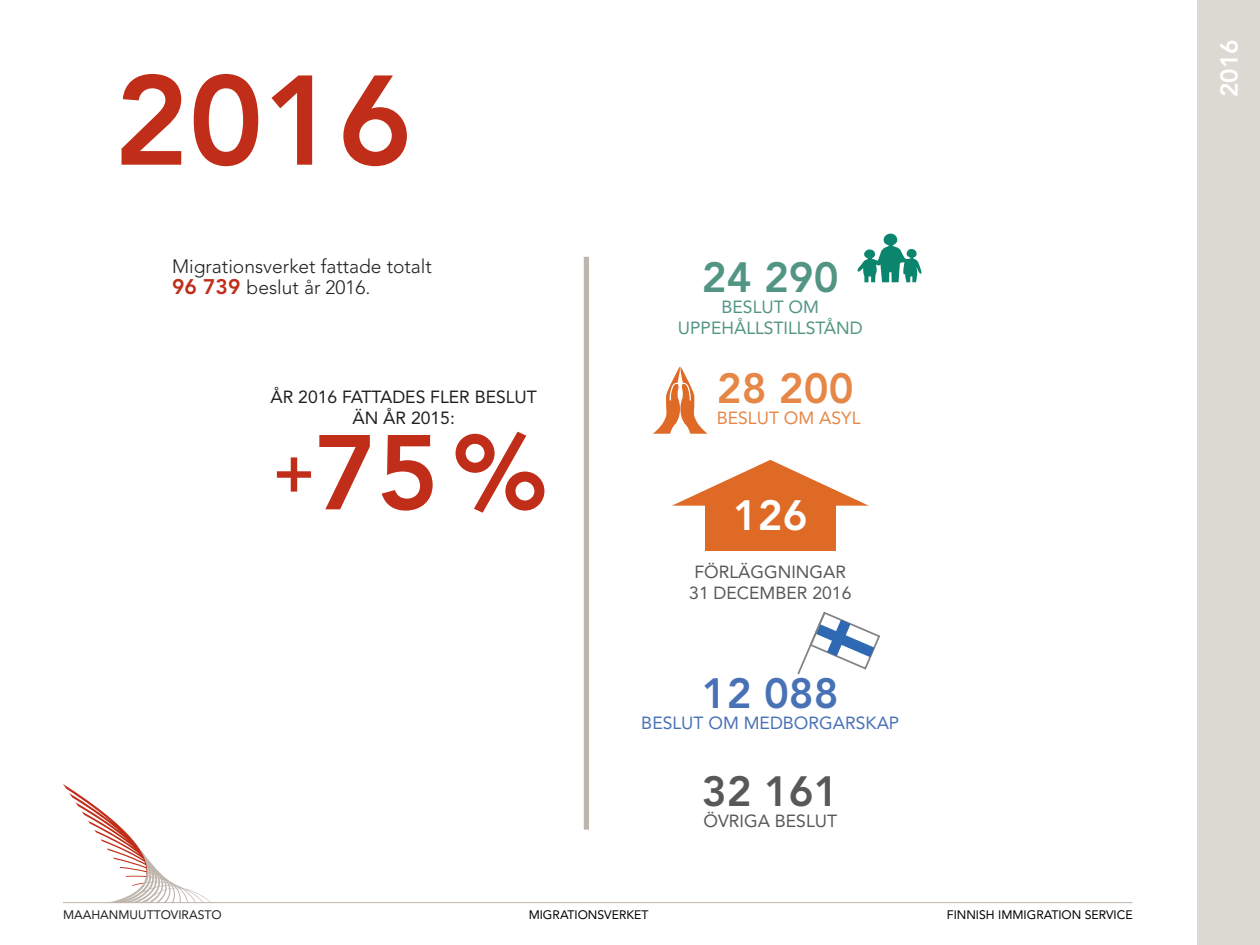
<style>
.page{position:relative;width:1260px;height:945px;background:#fff}
.page>*{position:absolute;margin:0;border:0;box-sizing:border-box;transform-origin:0 0}
.sitaatti{font:800 126px "Avenir LT Std";color:#c02d19}
.sitaatti-2{font:800 105px "Avenir LT Std";color:#c02d19}
.otsikot{font:800 42px "Avenir LT Std";color:#529583}
.leipis{font:800 42px "Avenir LT Std";color:#4871b6}
.otsikot-2{font:800 42px "Avenir LT Std";color:#e68647}
.otsikot-3{font:800 42px "Avenir LT Std";color:#57585a}
.otsikot-4{font:800 42px "Avenir LT Std";color:#fff}
.t1{font:800 24.5px "Avenir LT Std";color:#fff}
.Leipäteksti{font:300 19.25px/21px "Avenir LT Std";color:#231f20}
.otsikot-5{font:17.5px/21px "Avenir LT Std";color:#57585a}
.otsikot-6{font:17.5px/21px "Avenir LT Std";color:#231f20;text-align:center}
.otsikot-7{font:17.5px/21px "Avenir LT Std";color:#529583;text-align:center}
.leipis-2{font:17.5px "Avenir LT Std";color:#4871b6}
.otsikot-8{font:17.5px "Avenir LT Std";color:#e68647}
.t2{font:12.25px "Avenir LT Std";color:#000}
.t3{font:12.25px "Avenir LT Std";color:#231f20}
.s1{font-weight:800;font-size:21px;color:#c02d19}
.s2{font-size:63px}
</style>
<div class="page">
<div style="left:1197px;top:0;width:63px;height:945px;background:#dcd8d2"></div>
<svg style="left:63px;top:784px;width:148px;height:118px"></svg>
<hr style="left:63px;top:902px;width:1070px;height:1px;background:#beb6ad">
<svg style="left:857px;top:234px;width:65px;height:48px"></svg>
<svg style="left:653px;top:367px;width:55px;height:67px"></svg>
<svg style="left:797px;top:611px;width:83px;height:64px"></svg>
<svg style="left:672px;top:460px;width:197px;height:46px"></svg>
<div style="left:705px;top:492px;width:130px;height:59px;background:#de6a26"></div>
<div style="left:584px;top:257px;width:5px;height:573px;background:#beb6ad"></div>
<p class="sitaatti" style="left:114px;top:46px;width:300px">2016</p>
<p class="Leipäteksti" style="left:172px;top:256px;width:261px">Migrationsverket fattade totalt<br><span class="s1">96 739</span> beslut år 2016.</p>
<p class="otsikot-6" style="left:270px;top:387px;width:268px">ÅR 2016 FATTADES FLER BESLUT<br>ÄN ÅR 2015:</p>
<p class="sitaatti-2" style="left:273px;top:411px;width:276px"><span class="s2">+</span>75%</p>
<p class="otsikot" style="left:702px;top:253px;width:138px">24 290</p>
<p class="otsikot-7" style="left:678px;top:297px;width:186px">BESLUT OM<br>UPPEHÅLLSTILLSTÅND</p>
<p class="otsikot-2" style="left:717px;top:364px;width:138px">28 200</p>
<p class="otsikot-8" style="left:717px;top:408px;width:145px">BESLUT OM ASYL</p>
<p class="otsikot-4" style="left:733px;top:490px;width:76px">126</p>
<p class="otsikot-5" style="left:689px;top:562px;width:164px">FÖRLÄGGNINGAR<br>31 DECEMBER 2016</p>
<p class="leipis" style="left:702px;top:668px;width:138px">12 088</p>
<p class="leipis-2" style="left:641px;top:713px;width:260px">BESLUT OM MEDBORGARSKAP</p>
<p class="otsikot-3" style="left:702px;top:766px;width:138px">32 161</p>
<p class="otsikot-5" style="left:704px;top:810px;width:135px">ÖVRIGA BESLUT</p>
<p class="t3" style="left:63px;top:908px;width:160px">MAAHANMUUTTOVIRASTO</p>
<p class="t2" style="left:529px;top:908px;width:121px">MIGRATIONSVERKET</p>
<p class="t2" style="left:947px;top:908px;width:187px">FINNISH IMMIGRATION SERVICE</p>
<p class="t1" style="left:1215px;top:97px;width:60px;rotate:-90deg">2016</p>
</div>
